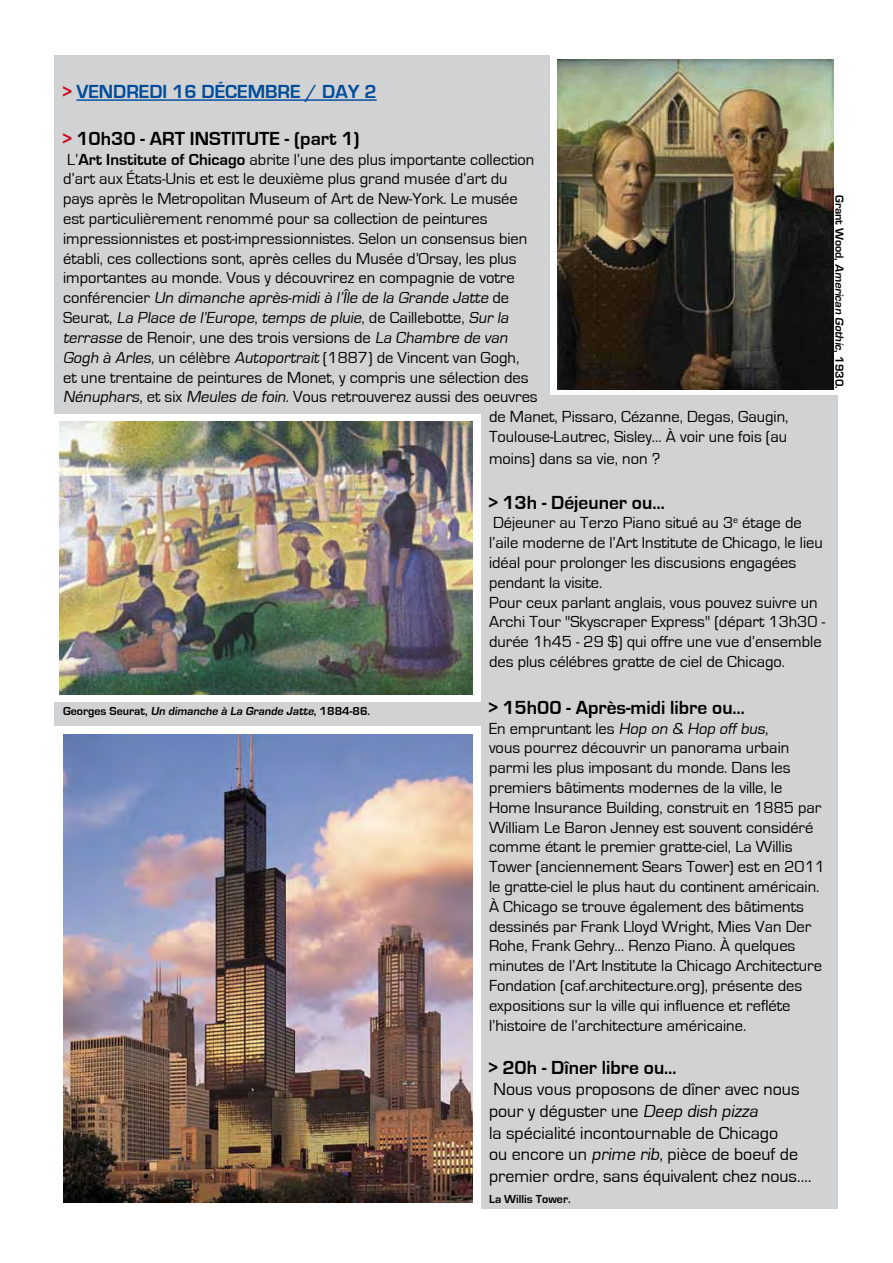
<style>
.page{position:relative;width:893px;height:1263px;background:#fff}
.page>*{position:absolute;margin:0;border:0;box-sizing:border-box;transform-origin:0 0}
.t1{font:700 19.5px "Eurostile";color:#000}
.t2{font:700 19.5px "Eurostile";color:#004c9a}
.t3{font:18px/21.6px "Eurostile";color:#000}
.t4{font:16.5px/19.8px "Eurostile";color:#000}
.t5{font:italic 16.5px "Eurostile";color:#000}
.t6{font:italic 700 12px "Eurostile";color:#000}
.t7{font:700 12px "Eurostile";color:#000}
.s1{color:#cd071e}
.s2{font-weight:700}
.s3{font-style:normal}
.s4{font-style:italic}
</style>
<div class="page">
<div style="left:54px;top:56px;width:783px;height:1153px;background:#d1d2d4"></div>
<div style="left:44px;top:727px;width:436px;height:483px;background:#fff"></div>
<div style="left:551px;top:53px;width:289px;height:342px;background:#fff"></div>
<hr style="left:76px;top:99px;width:301px;height:2px;background:#004c9a">
<div style="left:44px;top:415px;width:436px;height:287px;background:#fff"></div>
<img style="left:60px;top:421px;width:412px;height:274px">
<img style="left:558px;top:59px;width:275px;height:330px">
<img style="left:63px;top:735px;width:409px;height:467px">
<p class="t2" style="left:63px;top:81px;width:315px"><span class="s1">&gt;</span> vendredi 16 décembre / DAY 2</p>
<p class="t1" style="left:63px;top:128px;width:298px"><span class="s1">&gt;</span> 10h30 - Art Institute - (part 1)</p>
<p class="t4" style="left:67px;top:150px;width:469px">L’<span class="s2">Art Institute of Chicago</span> abrite l’une des plus importante collection</p>
<p class="t4" style="left:63px;top:169px;width:446px">d’art aux États-Unis et est le deuxième plus grand musée d’art du</p>
<p class="t4" style="left:63px;top:189px;width:456px">pays après le Metropolitan Museum of Art de New-York. Le musée</p>
<p class="t4" style="left:63px;top:209px;width:426px">est particulièrement renommé pour sa collection de peintures</p>
<p class="t4" style="left:63px;top:229px;width:466px">impressionnistes et post-impressionnistes. Selon un consensus bien</p>
<p class="t4" style="left:63px;top:249px;width:455px">établi, ces collections sont, après celles du Musée d’Orsay, les plus</p>
<p class="t4" style="left:63px;top:268px;width:453px">importantes au monde. Vous y découvrirez en compagnie de votre</p>
<p class="t5" style="left:63px;top:289px;width:448px"><span class="s3">c o n fé r e n c i e r</span> Un dimanche après-midi à l’Île de la Grande Jatte <span class="s3">d e</span></p>
<p class="t5" style="left:63px;top:309px;width:450px"><span class="s3">S e u ra t,</span> La Place de l’Europe<span class="s3">,</span> temps de pluie<span class="s3">, d e C a i l l e b otte ,</span> Sur la</p>
<p class="t4" style="left:63px;top:328px;width:449px"><span class="s4">terrasse</span> de Renoir, une des trois versions de <span class="s4">La Chambre de van</span></p>
<p class="t4" style="left:63px;top:348px;width:458px"><span class="s4">Gogh à Arles</span>, un célèbre <span class="s4">Autoportrait</span> (1887) de Vincent van Gogh,</p>
<p class="t4" style="left:63px;top:367px;width:467px">et une trentaine de peintures de Monet, y compris une sélection des</p>
<p class="t4" style="left:63px;top:387px;width:476px"><span class="s4">Nénuphars</span>, et six <span class="s4">Meules de foin</span>. Vous retrouverez aussi des oeuvres</p>
<p class="t4" style="left:489px;top:407px;width:301px">de Manet, Pissaro, Cézanne, Degas, Gaugin,</p>
<p class="t4" style="left:489px;top:427px;width:300px">Toulouse-Lautrec, Sisley… à voir une fois (au</p>
<p class="t4" style="left:489px;top:448px;width:173px">moins) dans sa vie, non ?</p>
<p class="t1" style="left:489px;top:491px;width:177px">&gt; 13h - Déjeuner ou…</p>
<p class="t4" style="left:489px;top:513px;width:338px">Déjeuner au Terzo Piano situé au 3<sup>e</sup> étage de l’aile moderne de l’Art Institute de Chicago, le lieu idéal pour prolonger les discusions engagées pendant la visite.<br>Pour ceux parlant anglais, vous pouvez suivre un Archi Tour "Skyscraper Express" (départ 13h30 - durée 1h45 - 29 $) qui offre une vue d’ensemble des plus célébres gratte de ciel de Chicago.</p>
<p class="t1" style="left:489px;top:697px;width:257px">&gt; 15h00 - Après-midi libre ou…</p>
<p class="t4" style="left:489px;top:718px;width:337px">En empruntant les <span class="s4">Hop on &amp; Hop off bus</span>,<br>vous pourrez découvrir un panorama urbain parmi les plus imposant du monde. Dans les premiers bâtiments modernes de la ville, le Home Insurance Building, construit en 1885 par William Le Baron Jenney est souvent considéré comme étant le premier gratte-ciel, La Willis Tower (anciennement Sears Tower) est en 2011 le gratte-ciel le plus haut du continent américain. à Chicago se trouve également des bâtiments dessinés par Frank Lloyd Wright, Mies Van Der Rohe, Frank Gehry… Renzo Piano. à quelques minutes de l’Art Institute la Chicago Architecture Fondation (caf.architecture.org), présente des expositions sur la ville qui influence et refléte l’histoire de l’architecture américaine.</p>
<p class="t1" style="left:489px;top:1057px;width:189px">&gt; 20h - Dîner libre ou…</p>
<p class="t3" style="left:489px;top:1079px;width:324px">Nous vous proposons de dîner avec nous pour y déguster une <span class="s4">Deep dish pizza<br></span>la spécialité incontournable de Chicago<br>ou encore un <span class="s4">prime rib</span>, pièce de boeuf de premier ordre, sans équivalent chez nous.…</p>
<p class="t6" style="left:63px;top:704px;width:308px"><span class="s3">Georges Seurat,</span> Un dimanche à La Grande Jatte<span class="s3">, 1884-86.</span></p>
<p class="t7" style="left:489px;top:1192px;width:83px">La Willis Tower.</p>
<p class="t7" style="left:846px;top:195px;width:195px;rotate:90deg">Grant Wood, <span class="s4">American Gothic</span>, 1930.</p>
</div>
